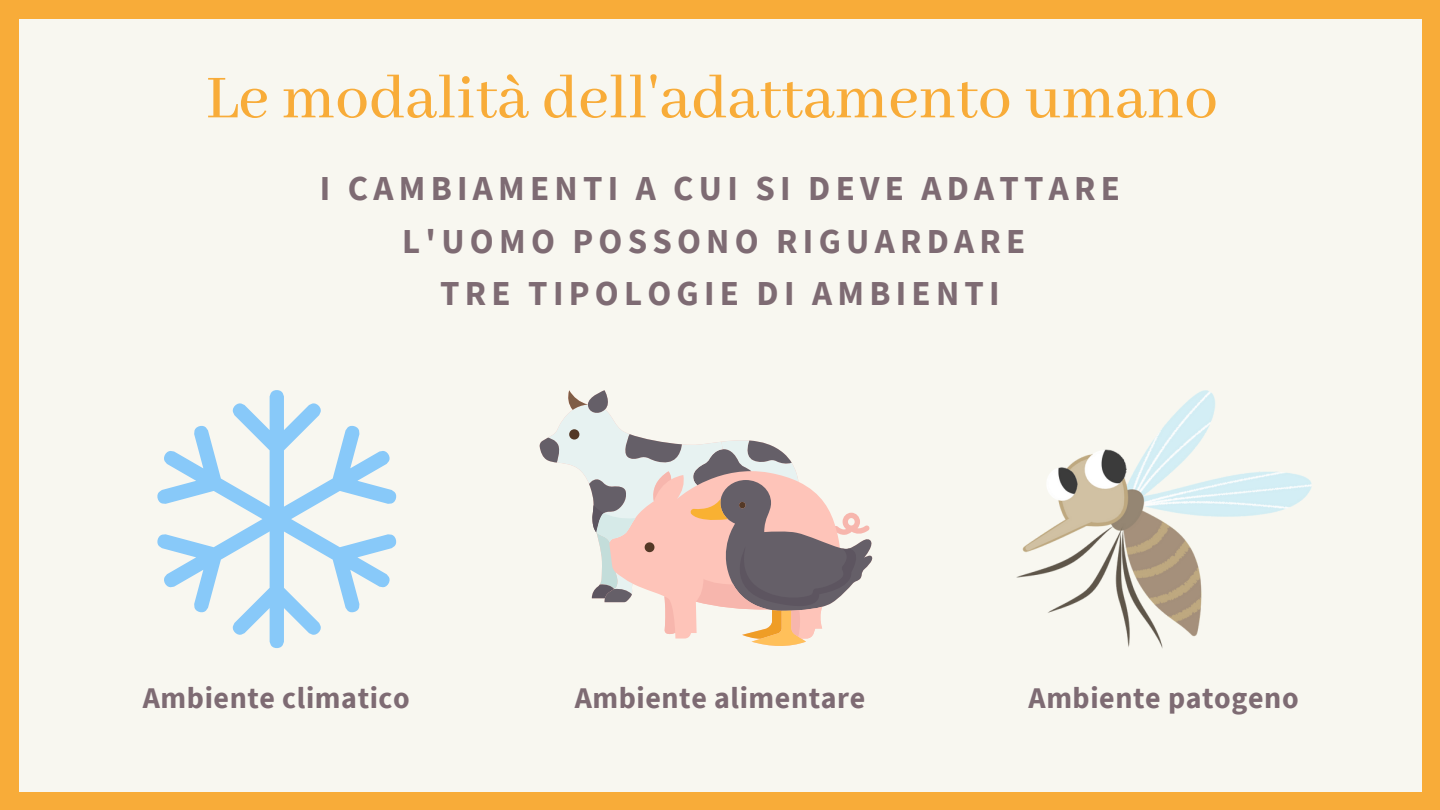
<style>
.page{position:relative;width:1440px;height:810px;background:#f8ac39}
.page>*{position:absolute;margin:0;border:0;box-sizing:border-box;transform-origin:0 0}
.t1{font:500 67.2px "Abhaya Libre";color:#f8ac39}
.t2{font:700 35px/52.5px "Source Sans Pro";letter-spacing:.15em;color:#7e6b73;text-align:center}
.t3{font:700 30px "Source Sans Pro";letter-spacing:.02em;color:#7e6b73}
</style>
<div class="page">
<div style="left:19px;top:19px;width:1402px;height:772px;background:#f8f7f0"></div>
<svg style="left:157px;top:390px;width:240px;height:258px"></svg>
<svg style="left:539px;top:390px;width:334px;height:256px"></svg>
<img style="left:1016px;top:390px;width:295px;height:258px">
<h1 class="t1" style="left:206px;top:61px;width:1014px">Le modalità dell'adattamento umano</h1>
<p class="t2" style="left:320px;top:162px;width:802px">I CAMBIAMENTI A CUI SI DEVE ADATTARE<br>L'UOMO POSSONO RIGUARDARE<br>TRE TIPOLOGIE DI AMBIENTI</p>
<p class="t3" style="left:143px;top:679px;width:269px">Ambiente climatico</p>
<p class="t3" style="left:575px;top:679px;width:292px">Ambiente alimentare</p>
<p class="t3" style="left:1029px;top:679px;width:272px">Ambiente patogeno</p>
</div>
